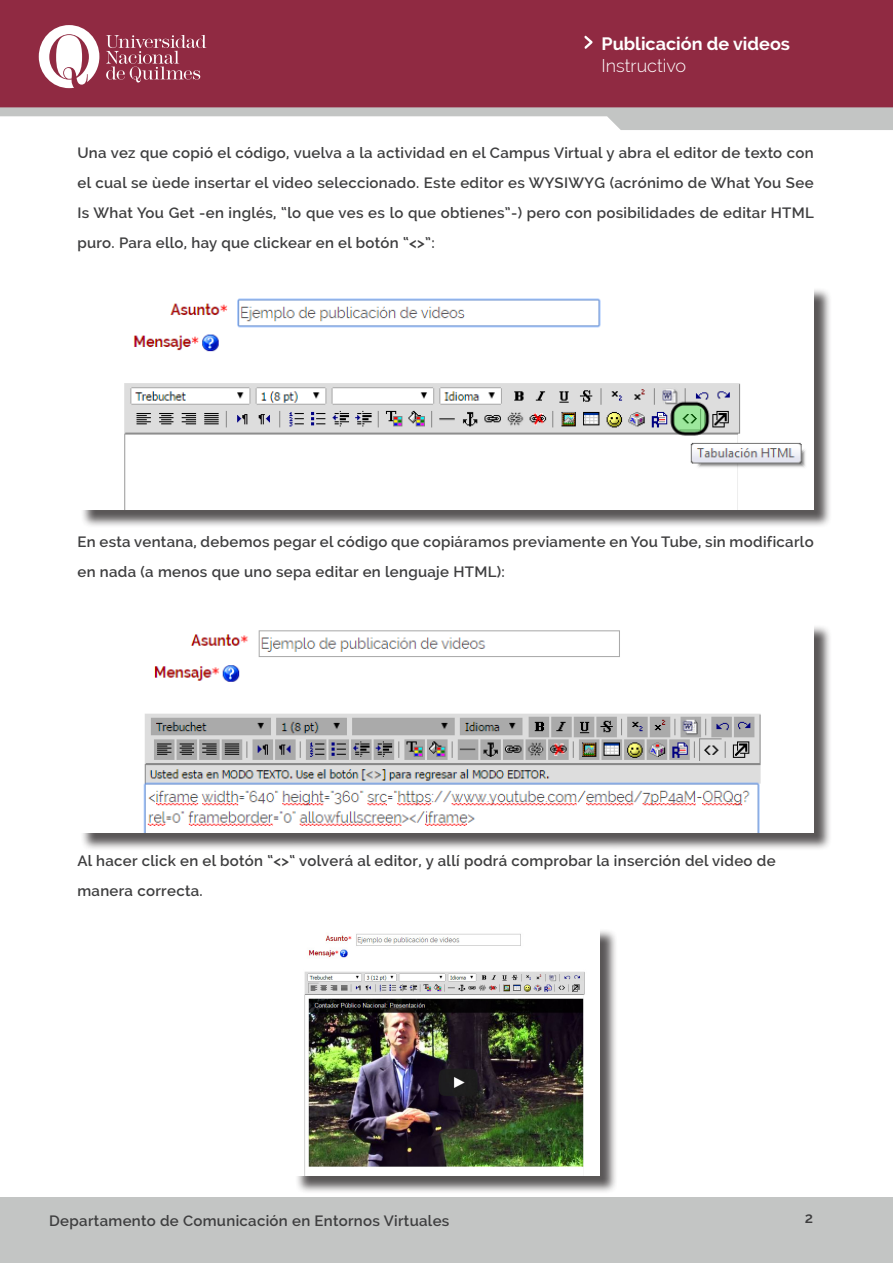
<style>
.page{position:relative;width:893px;height:1263px;background:#fff}
.page>*{position:absolute;margin:0;border:0;box-sizing:border-box;transform-origin:0 0}
.t1{font:700 18px "Raleway";color:#fff}
.t2{font:300 18px "Raleway";color:#fff}
.t3{font:600 15px/30px "Raleway";letter-spacing:.02em;color:#3e3e3f}
</style>
<div class="page">
<div style="left:0;top:0;width:893px;height:107px;background:#902a42"></div>
<svg style="left:39px;top:25px;width:60px;height:63px"></svg>
<svg style="left:106px;top:35px;width:100px;height:48px"></svg>
<svg style="left:584px;top:36px;width:8px;height:13px"></svg>
<svg style="left:0;top:107px;width:893px;height:23px"></svg>
<div style="left:0;top:1197px;width:893px;height:66px;background:#c3c5c4"></div>
<div style="left:80px;top:287px;width:752px;height:241px;background:#231f20;opacity:.75"></div>
<img style="left:80px;top:287px;width:734px;height:223px">
<div style="left:80px;top:624px;width:752px;height:227px;background:#231f20;opacity:.75"></div>
<img style="left:80px;top:624px;width:734px;height:208px">
<div style="left:294px;top:928px;width:324px;height:267px;background:#231f20;opacity:.75"></div>
<img style="left:294px;top:928px;width:305px;height:248px">
<p class="t1" style="left:602px;top:33px;width:190px">Publicación de videos</p>
<p class="t2" style="left:602px;top:55px;width:86px">Instructivo</p>
<p class="t3" style="left:77px;top:138px;width:738px;text-align:justify">Una vez que copió el código, vuelva a la actividad en el Campus Virtual y abra el editor de texto con el cual se ùede insertar el video seleccionado. Este editor es WYSIWYG (acrónimo de What You See Is What You Get -en inglés, “lo que ves es lo que obtienes”-) pero con posibilidades de editar HTML puro. Para ello, hay que clickear en el botón “&lt;&gt;”:</p>
<p class="t3" style="left:77px;top:527px;width:738px">En esta ventana, debemos pegar el código que copiáramos previamente en You Tube, sin modificarlo en nada (a menos que uno sepa editar en lenguaje HTML):</p>
<p class="t3" style="left:77px;top:846px;width:700px">Al hacer click en el botón “&lt;&gt;“ volverá al editor, y allí podrá comprobar la inserción del video de manera correcta.</p>
<p class="t3" style="left:49px;top:1206px;width:402px">Departamento de Comunicación en Entornos Virtuales</p>
<p class="t3" style="left:805px;top:1203px;width:10px">2</p>
</div>
